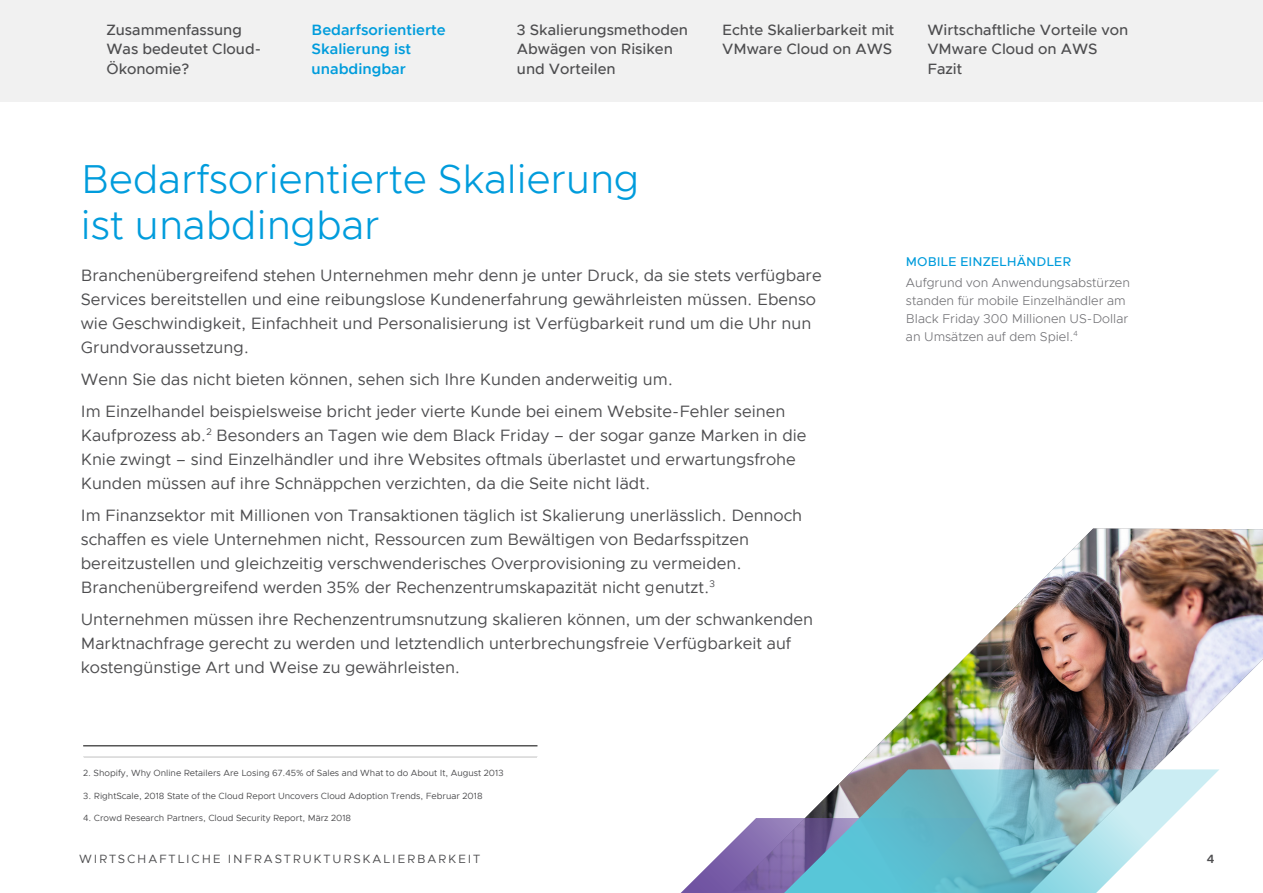
<style>
.page{position:relative;width:1263px;height:893px;background:#fff}
.page>*{position:absolute;margin:0;border:0;box-sizing:border-box;transform-origin:0 0}
.EB-BODY_MAIN_HEAD{font:300 40.5px/46.5px "Metropolis";color:#009cdc}
.EB-BODY_TEXT{font:16.5px/24px "Metropolis";color:#4d4d4f}
.EB-NAV_BAR_HEAD{font:500 15px/19.5px "Metropolis";color:#4d4d4f}
.EB-NAV_BAR_HEAD-2{font:600 15px/19.5px "Metropolis";color:#009cdc}
.EB-SIDEBAR-BULLET{font:300 12.75px/18px "Metropolis";color:#717175}
.EB-SIDEBAR-HEAD-AllC{font:500 12.75px "Metropolis";color:#009cdc}
.EB-FOOTNOTE-1ST_LINE{font:12px "Metropolis";letter-spacing:.15em;color:#4d4d4f}
.EB-FOOTNOTE-1ST_LINE-2{font:600 12px "Metropolis";color:#4d4d4f}
.EB-FOOTNOTE-1ST_LINE-3{font:9px "Metropolis";color:#4d4d4f}
</style>
<div class="page">
<hr style="left:83px;top:746px;width:454px;height:1px;background:#000">
<div style="left:82px;top:756px;width:457px;height:80px;border:2px solid #fff"></div>
<img style="left:854px;top:529px;width:409px;height:240px">
<svg style="left:680px;top:844px;width:50px;height:49px"></svg>
<svg style="left:730px;top:769px;width:489px;height:124px"></svg>
<div style="left:0;top:0;width:1263px;height:101px;background:#f1f1f1"></div>
<p class="EB-NAV_BAR_HEAD" style="left:106px;top:20px;width:156px">Zusammenfassung<br>Was bedeutet Cloud-<br>Ökonomie?</p>
<p class="EB-NAV_BAR_HEAD-2" style="left:312px;top:20px;width:136px">Bedarfsorientierte<br>Skalierung ist unabdingbar</p>
<p class="EB-NAV_BAR_HEAD" style="left:517px;top:20px;width:173px">3 Skalierungsmethoden<br>Abwägen von Risiken und Vorteilen</p>
<p class="EB-NAV_BAR_HEAD" style="left:722px;top:20px;width:174px">Echte Skalierbarkeit mit<br>VMware Cloud on AWS</p>
<p class="EB-NAV_BAR_HEAD" style="left:927px;top:20px;width:202px">Wirtschaftliche Vorteile von<br>VMware Cloud on AWS<br>Fazit</p>
<p class="EB-BODY_MAIN_HEAD" style="left:81px;top:155px;width:560px">Bedarfsorientierte Skalierung ist unabdingbar</p>
<p class="EB-BODY_TEXT" style="left:81px;top:263px;width:742px">Branchenübergreifend stehen Unternehmen mehr denn je unter Druck, da sie stets verfügbare Services bereitstellen und eine reibungslose Kundenerfahrung gewährleisten müssen. Ebenso wie Geschwindigkeit, Einfachheit und Personalisierung ist Verfügbarkeit rund um die Uhr nun Grundvoraussetzung.</p>
<p class="EB-BODY_TEXT" style="left:81px;top:367px;width:594px">Wenn Sie das nicht bieten können, sehen sich Ihre Kunden anderweitig um.</p>
<p class="EB-BODY_TEXT" style="left:81px;top:399px;width:727px">Im Einzelhandel beispielsweise bricht jeder vierte Kunde bei einem Website-Fehler seinen Kaufprozess ab.<sup>2</sup> Besonders an Tagen wie dem Black Friday – der sogar ganze Marken in die Knie zwingt – sind Einzelhändler und ihre Websites oftmals überlastet und erwartungsfrohe Kunden müssen auf ihre Schnäppchen verzichten, da die Seite nicht lädt.</p>
<p class="EB-BODY_TEXT" style="left:81px;top:503px;width:723px">Im Finanzsektor mit Millionen von Transaktionen täglich ist Skalierung unerlässlich. Dennoch schaffen es viele Unternehmen nicht, Ressourcen zum Bewältigen von Bedarfsspitzen bereitzustellen und gleichzeitig verschwenderisches Overprovisioning zu vermeiden.<br>Branchenübergreifend werden 35% der Rechenzentrumskapazität nicht genutzt.<sup>3</sup></p>
<p class="EB-BODY_TEXT" style="left:81px;top:607px;width:734px">Unternehmen müssen ihre Rechenzentrumsnutzung skalieren können, um der schwankenden<br>Marktnachfrage gerecht zu werden und letztendlich unterbrechungsfreie Verfügbarkeit auf kostengünstige Art und Weise zu gewährleisten.</p>
<p class="EB-FOOTNOTE-1ST_LINE-3" style="left:83px;top:767px;width:422px">2. Shopify, Why Online Retailers Are Losing 67.45% of Sales and What to do About It, August 2013</p>
<p class="EB-FOOTNOTE-1ST_LINE-3" style="left:83px;top:790px;width:401px">3. RightScale, 2018 State of the Cloud Report Uncovers Cloud Adoption Trends, Februar 2018</p>
<p class="EB-FOOTNOTE-1ST_LINE-3" style="left:83px;top:812px;width:269px">4. Crowd Research Partners, Cloud Security Report, März 2018</p>
<p class="EB-SIDEBAR-HEAD-AllC" style="left:906px;top:254px;width:167px">MOBILE EINZELHÄNDLER</p>
<p class="EB-SIDEBAR-BULLET" style="left:906px;top:273px;width:226px">Aufgrund von Anwendungsabstürzen standen für mobile Einzelhändler am Black Friday 300 Millionen US-Dollar an Umsätzen auf dem Spiel.<sup>4</sup></p>
<p class="EB-FOOTNOTE-1ST_LINE" style="left:79px;top:851px;width:403px">WIRTSCHAFTLICHE INFRASTRUKTURSKALIERBARKEIT</p>
<p class="EB-FOOTNOTE-1ST_LINE-2" style="left:1207px;top:851px;width:9px">4</p>
</div>
